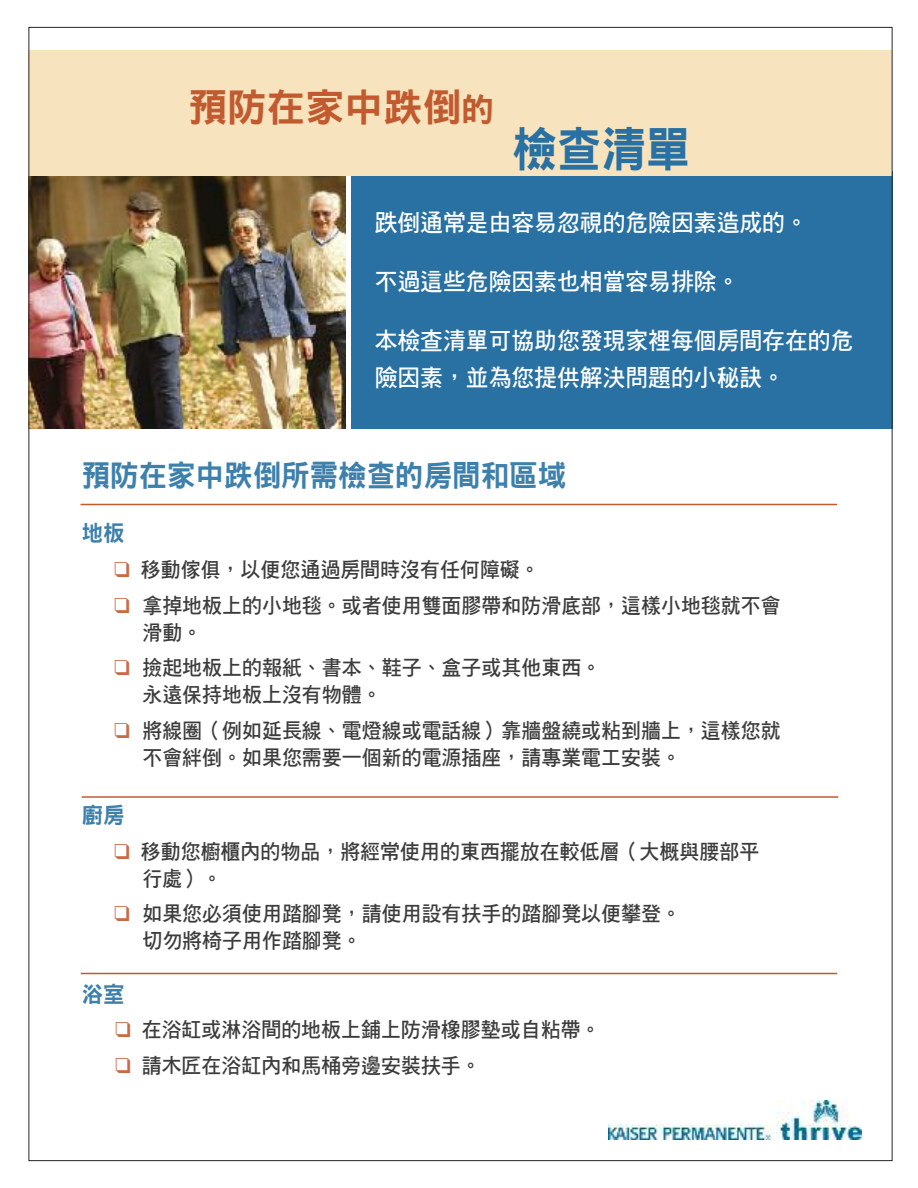
<style>
.page{position:relative;width:918px;height:1188px;background:#fff}
.page>*{position:absolute;margin:0;border:0;box-sizing:border-box;transform-origin:0 0}
.t1{font:48px "DF Hei Std W9";color:#2871a2;scale:.93 1}
.t2{font:39px "DF Hei Std W9";color:#c25a2f}
.t3{font:30px "DF Hei Std W9";color:#3d80ac;scale:.95 1}
.t4{font:24px/37.5px "DF Hei Std W7";color:#fff;scale:.95 1}
.t5{font:22.5px "DF Hei Std W9";color:#3d80ac;scale:.95 1}
.t6{font:21px/27px "DF Hei Std W7";color:#3d3c3c;scale:.95 1}
.s1{font-size:33px}
.s2{font-family:"Monotype Sorts";color:#c86a44}
</style>
<div class="page">
<img style="left:30px;top:176px;width:315px;height:252px">
<div style="left:351px;top:171px;width:542px;height:258px;background:#2871a2"></div>
<div style="left:28px;top:50px;width:864px;height:126px;background:#f7e3bd"></div>
<img style="left:608px;top:1100px;width:253px;height:40px">
<hr style="left:81px;top:504px;width:756px;height:1px;background:#c25a2f">
<hr style="left:82px;top:796px;width:756px;height:2px;background:#c25a2f">
<hr style="left:81px;top:973px;width:756px;height:1px;background:#c25a2f">
<h2 class="t2" style="left:189px;top:86px;width:307px">預防在家中跌倒<span class="s1">的</span></h2>
<h1 class="t1" style="left:513px;top:123px;width:193px">檢查清單</h1>
<p class="t4" style="left:375px;top:203px;width:457px">跌倒通常是由容易忽視的危險因素造成的。</p>
<p class="t4" style="left:375px;top:262px;width:385px">不過這些危險因素也相當容易排除。</p>
<p class="t4" style="left:375px;top:321px;width:505px">本檢查清單可協助您發現家裡每個房間存在的危險因素，並為您提供解決問題的小秘訣。</p>
<h3 class="t3" style="left:82px;top:459px;width:512px">預防在家中跌倒所需檢查的房間和區域</h3>
<p class="t5" style="left:82px;top:521px;width:47px">地板</p>
<p class="t6" style="left:115px;top:556px;width:449px"><span class="s2">❑</span> 移動傢俱，以便您通過房間時沒有任何障礙。</p>
<p class="t6" style="left:142px;top:591px;width:673px;text-indent:-28px"><span class="s2">❑</span> 拿掉地板上的小地毯。或者使用雙面膠帶和防滑底部，這樣小地毯就不會滑動。</p>
<p class="t6" style="left:142px;top:654px;width:484px;text-indent:-28px"><span class="s2">❑</span> 撿起地板上的報紙、書本、鞋子、盒子或其他東西。永遠保持地板上沒有物體。</p>
<p class="t6" style="left:142px;top:717px;width:673px;text-indent:-28px"><span class="s2">❑</span> 將線圈（例如延長線、電燈線或電話線）靠牆盤繞或粘到牆上，這樣您就不會絆倒。如果您需要一個新的電源插座，請專業電工安裝。</p>
<p class="t5" style="left:82px;top:803px;width:47px">廚房</p>
<p class="t6" style="left:142px;top:837px;width:651px;text-indent:-28px"><span class="s2">❑</span> 移動您櫥櫃內的物品，將經常使用的東西擺放在較低層（大概與腰部平行處）。</p>
<p class="t6" style="left:142px;top:900px;width:569px;text-indent:-28px"><span class="s2">❑</span> 如果您必須使用踏腳凳，請使用設有扶手的踏腳凳以便攀登。切勿將椅子用作踏腳凳。</p>
<p class="t5" style="left:82px;top:982px;width:47px">浴室</p>
<p class="t6" style="left:116px;top:1016px;width:512px"><span class="s2">❑</span> 在浴缸或淋浴間的地板上鋪上防滑橡膠墊或自粘帶。</p>
<p class="t6" style="left:116px;top:1052px;width:386px"><span class="s2">❑</span> 請木匠在浴缸內和馬桶旁邊安裝扶手。</p>
</div>
